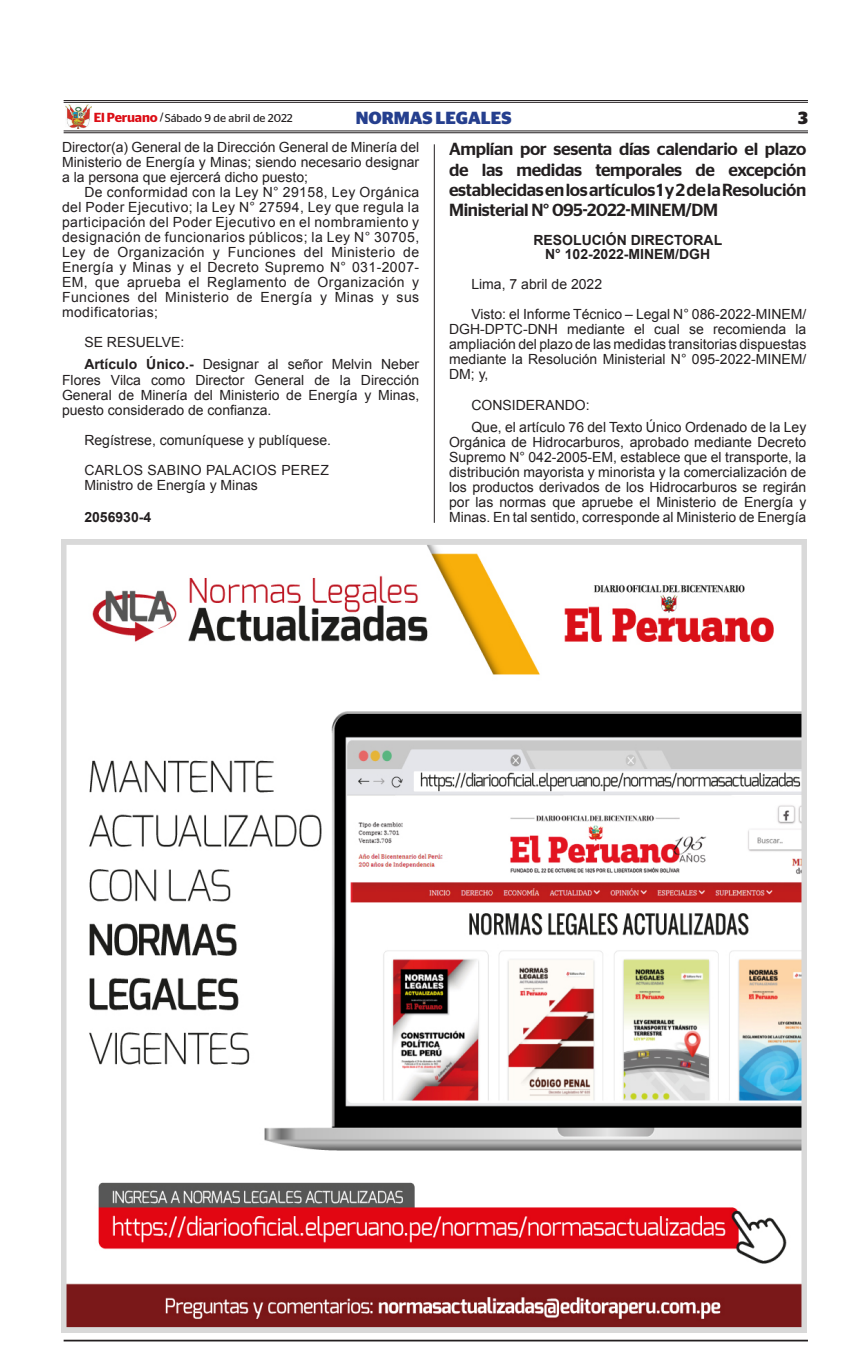
<style>
.page{position:relative;width:856px;height:1365px;background:#fff}
.page>*{position:absolute;margin:0;border:0;box-sizing:border-box;transform-origin:0 0}
.t1{font:500 17.5px/20.1px "Stag Sans";letter-spacing:-.02em;color:#231f20;text-align:justify}
.t2{font:700 17.5px "Stag Sans";color:#253f8e}
.t3{font:700 17.5px "Stag Sans";color:#231f20}
.t4{font:14px/15px "Arial";color:#231f20;text-align:justify}
.t5{font:700 14px/14px "Arial";color:#231f20;text-align:center}
.t6{font:11.38px "Stag Sans";color:#231f20}
.s1{font-weight:600;font-size:13.12px;color:#dc0d15}
.s2{font-weight:700}
</style>
<div class="page">
<hr style="left:64px;top:1339px;width:744px;height:2px;background:#231f20">
<hr style="left:64px;top:100px;width:744px;height:1px;background:#231f20">
<hr style="left:64px;top:102px;width:744px;height:1px;background:#231f20">
<hr style="left:64px;top:131px;width:744px;height:1px;background:#231f20">
<hr style="left:64px;top:132px;width:744px;height:1px;background:#231f20">
<img style="left:65px;top:104px;width:26px;height:25px">
<hr style="left:434px;top:144px;width:1px;height:379px;background:#231f20">
<img style="left:61px;top:539px;width:745px;height:793px">
<p class="t6" style="left:94px;top:111px;width:201px"><span class="s1">El Peruano</span> /Sábado 9 de abril de 2022</p>
<p class="t2" style="left:356px;top:107px;width:157px">NORMAS LEGALES</p>
<p class="t3" style="left:798px;top:107px;width:11px">3</p>
<p class="t4" style="left:62px;top:139px;width:359px">Director(a) General de la Dirección General de Minería del Ministerio de Energía y Minas; siendo necesario designar a la persona que ejercerá dicho puesto;</p>
<p class="t4" style="left:62px;top:184px;width:359px;text-indent:22px">De conformidad con la Ley N° 29158, Ley Orgánica del Poder Ejecutivo; la Ley N° 27594, Ley que regula la participación del Poder Ejecutivo en el nombramiento y designación de funcionarios públicos; la Ley N° 30705, Ley de Organización y Funciones del Ministerio de Energía y Minas y el Decreto Supremo N° 031-2007- EM, que aprueba el Reglamento de Organización y Funciones del Ministerio de Energía y Minas y sus modificatorias;</p>
<p class="t4" style="left:84px;top:331px;width:336px;line-height:22.1px">SE RESUELVE:<br><span class="s2">ARTÍCULO ÚNICO.-</span> Designar al señor Melvin Neber</p>
<p class="t4" style="left:62px;top:372px;width:359px">Flores Vilca como Director General de la Dirección General de Minería del Ministerio de Energía y Minas, puesto considerado de confianza.</p>
<p class="t4" style="left:84px;top:425px;width:248px;line-height:30.1px">Regístrese, comuníquese y publíquese.<br>Carlos</p>
<p class="t1" style="left:449px;top:139px;width:359px">Amplían por sesenta días calendario el plazo de las medidas temporales de excepción establecidas en los artículos 1 y 2 de la Resolución Ministerial N° 095-2022-MINEM/DM</p>
<p class="t5" style="left:533px;top:233px;width:190px">RESOLUCIÓN DIRECTORAL<br>N° 102-2022-MINEM/DGH</p>
<p class="t4" style="left:471px;top:269px;width:336px;line-height:30.1px">Lima, 7 abril de 2022<br>Visto: el Informe Técnico – Legal N° 086-2022-MINEM/</p>
<p class="t4" style="left:449px;top:322px;width:359px">DGH-DPTC-DNH mediante el cual se recomienda la ampliación del plazo de las medidas transitorias dispuestas mediante la Resolución Ministerial N° 095-2022-MINEM/ DM; y,</p>
<p class="t4" style="left:471px;top:397px;width:21px">Considerando</p>
<p class="t4" style="left:471px;top:394px;width:336px;line-height:22.1px;text-indent:114px">:<br>Que, el artículo 76 del Texto Único Ordenado de la Ley</p>
<p class="t4" style="left:449px;top:434px;width:359px">Orgánica de Hidrocarburos, aprobado mediante Decreto Supremo N° 042-2005-EM, establece que el transporte, la distribución mayorista y minorista y la comercialización de los productos derivados de los Hidrocarburos se regirán por las normas que apruebe el Ministerio de Energía y Minas. En tal sentido, corresponde al Ministerio de Energía</p>
<p class="t4" style="left:148px;top:462px;width:38px">Sabino</p>
<p class="t4" style="left:206px;top:462px;width:19px">Palacios</p>
<p class="t4" style="left:281px;top:462px;width:20px">Pere</p>
<p class="t4" style="left:320px;top:462px;width:10px">z</p>
<p class="t4" style="left:84px;top:477px;width:175px">Ministro de Energía y Minas</p>
<p class="t5" style="left:84px;top:510px;width:68px">2056930-4</p>
</div>
